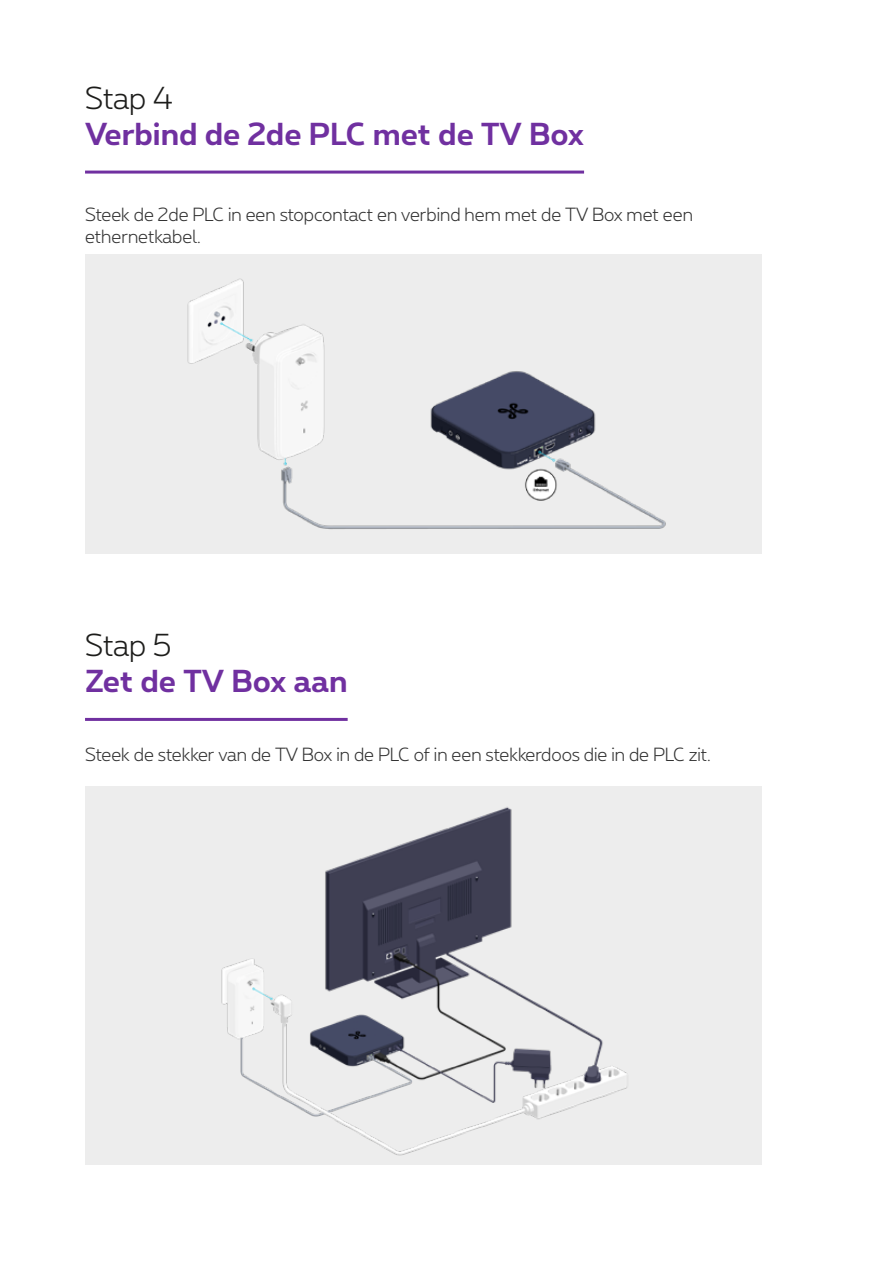
<style>
.page{position:relative;width:893px;height:1263px;background:#fff}
.page>*{position:absolute;margin:0;border:0;box-sizing:border-box;transform-origin:0 0}
.t1{font:700 30px "Proximus";color:#7030a0}
.t2{font:300 30px "Proximus";color:#1d1d1b}
.t3{font:300 18px/21.6px "Proximus";color:#333}
</style>
<div class="page">
<hr style="left:85px;top:171px;width:499px;height:3px;background:#7030a0">
<hr style="left:85px;top:718px;width:263px;height:3px;background:#7030a0">
<div style="left:85px;top:254px;width:676px;height:300px;background:#ededed"></div>
<img style="left:187px;top:278px;width:479px;height:252px">
<div style="left:85px;top:786px;width:676px;height:379px;background:#ededed"></div>
<img style="left:221px;top:807px;width:406px;height:349px">
<h1 class="t2" style="left:85px;top:78px;width:89px">Stap 4</h1>
<h1 class="t1" style="left:85px;top:112px;width:500px">Verbind de 2de PLC met de TV Box</h1>
<p class="t3" style="left:85px;top:203px;width:609px">Steek de 2de PLC in een stopcontact en verbind hem met de TV Box met een ethernetkabel.</p>
<h1 class="t2" style="left:85px;top:625px;width:88px">Stap 5</h1>
<h1 class="t1" style="left:85px;top:659px;width:264px">Zet de TV Box aan</h1>
<p class="t3" style="left:85px;top:743px;width:627px">Steek de stekker van de TV Box in de PLC of in een stekkerdoos die in de PLC zit.</p>
</div>
